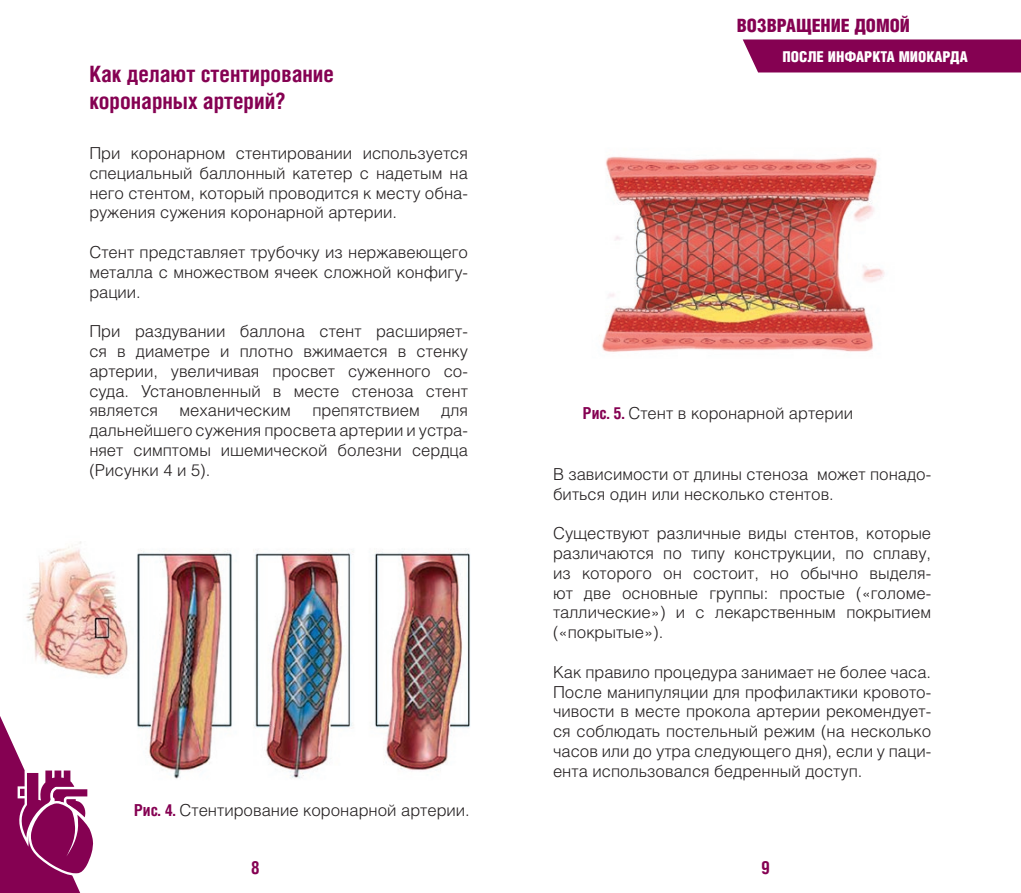
<style>
.page{position:relative;width:1021px;height:893px;background:#fff}
.page>*{position:absolute;margin:0;border:0;box-sizing:border-box;transform-origin:0 0}
.t1{font:700 22.5px/27px "Helios Cond C";color:#850152}
.t2{font:900 18.45px "Helios Cond";color:#850152}
.t3{font:700 18px "Helios Cond C";color:#850152}
.t4{font:16.5px/19.8px "Helios Light C";color:#231f20;text-align:justify}
.t5{font:900 15px "Helios Cond";color:#fff}
.s1{font-family:"Helios Cond C";font-weight:700;color:#850152}
</style>
<div class="page">
<img style="left:601px;top:156px;width:284px;height:196px">
<img style="left:25px;top:541px;width:445px;height:238px">
<div style="left:742px;top:39px;width:278px;height:33px;background:#850152"></div>
<svg style="left:0;top:671px;width:96px;height:222px"></svg>
<h1 class="t1" style="left:89px;top:60px;width:246px">Как делают стентирование коронарных артерий?</h1>
<p class="t4" style="left:89px;top:143px;width:380px">При коронарном стентировании используется специальный баллонный катетер с надетым на него стентом, который проводится к месту обна&shy;ружения сужения коронарной артерии.</p>
<p class="t4" style="left:89px;top:242px;width:380px">Стент представляет трубочку из нержавеющего металла с множеством ячеек сложной конфигу&shy;рации.</p>
<p class="t4" style="left:89px;top:321px;width:380px">При раздувании баллона стент расширяет&shy;ся в диаметре и плотно вжимается в стенку артерии, увеличивая просвет суженного со&shy;суда. Установленный в месте стеноза стент является</p>
<p class="t4" style="left:180px;top:400px;width:113px">механическим</p>
<p class="t4" style="left:312px;top:400px;width:109px">препятствием</p>
<p class="t4" style="left:89px;top:400px;width:380px;text-indent:352px">для дальнейшего сужения просвета артерии и устра&shy;няет симптомы ишемической болезни сердца (Рисунки 4 и 5).</p>
<p class="t4" style="left:134px;top:800px;width:337px"><span class="s1">Рис. 4.</span> Стентирование коронарной артерии.</p>
<p class="t2" style="left:736px;top:15px;width:175px">ВОЗВРАЩЕНИЕ ДОМОЙ</p>
<p class="t5" style="left:782px;top:48px;width:187px">ПОСЛЕ ИНФАРКТА МИОКАРДА</p>
<p class="t4" style="left:583px;top:403px;width:272px"><span class="s1">Рис. 5.</span> Стент в коронарной артерии</p>
<p class="t4" style="left:553px;top:464px;width:380px">В зависимости от длины стеноза может понадо&shy;биться один или несколько стентов.</p>
<p class="t4" style="left:553px;top:523px;width:380px">Существуют различные виды стентов, которые различаются по типу конструкции, по сплаву, из которого он состоит, но обычно выделя&shy;ют две основные группы: простые («голоме&shy;таллические») и с лекарственным покрытием («покрытые»).</p>
<p class="t4" style="left:553px;top:662px;width:380px">Как правило процедура занимает не более часа.<br>После манипуляции для профилактики кровото&shy;чивости в месте прокола артерии рекомендует&shy;ся соблюдать постельный режим (на несколько часов или до утра следующего дня), если у паци&shy;ента использовался бедренный доступ.</p>
<p class="t3" style="left:251px;top:857px;width:11px">8</p>
<p class="t3" style="left:761px;top:857px;width:10px">9</p>
</div>
